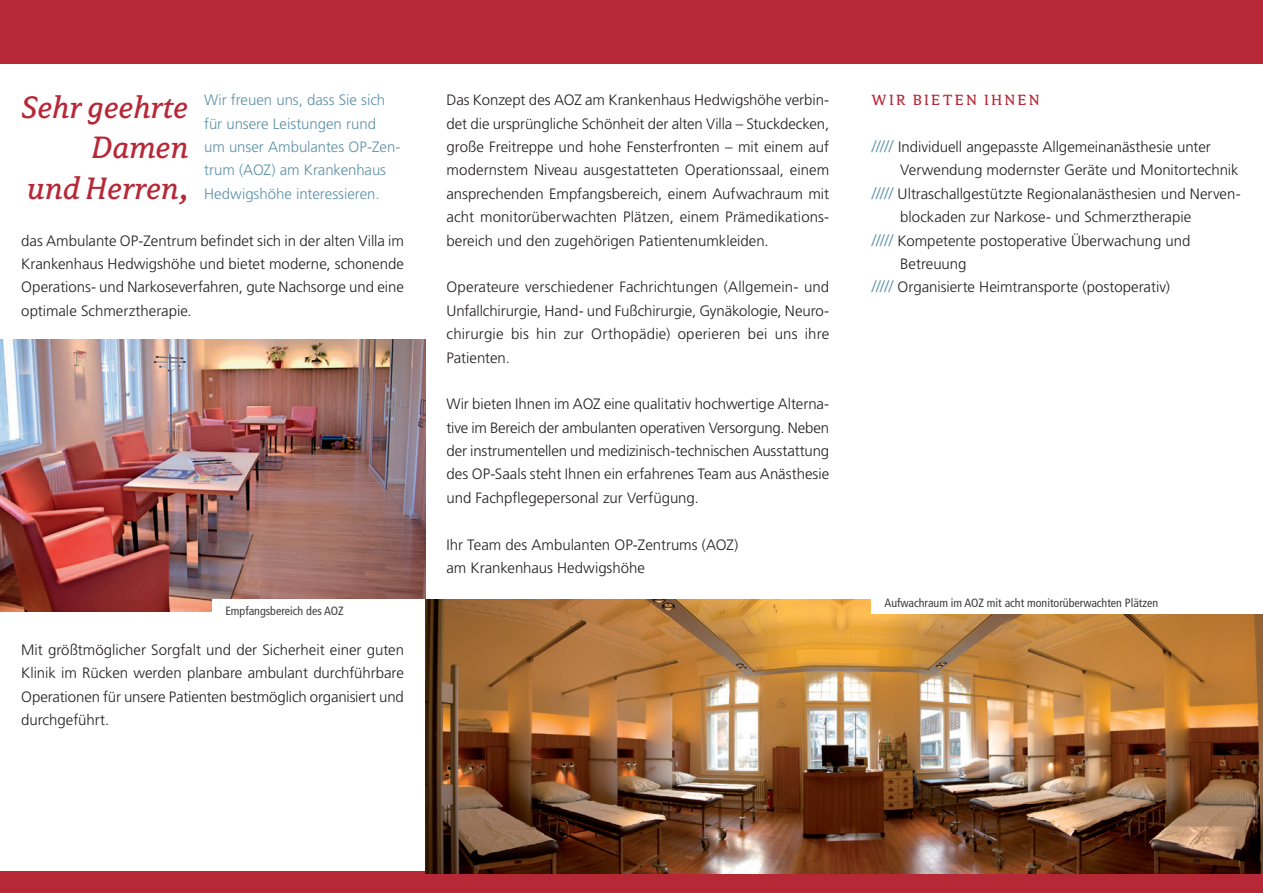
<style>
.page{position:relative;width:1263px;height:893px;background:#fff}
.page>*{position:absolute;margin:0;border:0;box-sizing:border-box;transform-origin:0 0}
.t1{font:italic 34.5px/40.5px "Avance OT";color:#b72837;text-align:right}
.t2{font:16.5px "Avance OT";letter-spacing:.13em;color:#b72837}
.t3{font:300 15px/23.4px "Frutiger LT Std";color:#231f20;text-align:justify}
.t4{font:300 15px/23.4px "Frutiger LT Std";letter-spacing:-.005em;color:#5d91a7}
.t5{font:condensed 12px "Frutiger LT Std";color:#3e3e3f}
.s1{font-size:16.5px;color:#5d91a7}
</style>
<div class="page">
<div style="left:0;top:0;width:1263px;height:64px;background:#b72837"></div>
<div style="left:0;top:872px;width:1263px;height:21px;background:#b72837"></div>
<img style="left:0;top:340px;width:425px;height:271px">
<img style="left:425px;top:599px;width:838px;height:274px">
<div style="left:213px;top:600px;width:212px;height:23px;background:#fff"></div>
<div style="left:872px;top:590px;width:391px;height:24px;background:#fff"></div>
<p class="t4" style="left:204px;top:89px;width:198px">Wir freuen uns, dass Sie sich für unsere Leistungen rund<br>um unser Ambulantes OP-Zen&shy;trum (AOZ) am Krankenhaus<br>Hedwigshöhe interessieren.</p>
<p class="t3" style="left:21px;top:229px;width:384px">das Ambulante OP-Zentrum befindet sich in der alten Villa im Krankenhaus Hedwigshöhe und bietet moderne, schonende Operations- und Narkoseverfahren, gute Nachsorge und eine optimale Schmerztherapie.</p>
<h1 class="t1" style="left:21px;top:87px;width:169px">Sehr geehrte<br>Damen<br>und Herren,</h1>
<p class="t5" style="left:225px;top:604px;width:120px">Empfangsbereich des AOZ</p>
<p class="t3" style="left:21px;top:638px;width:384px">Mit größtmöglicher Sorgfalt und der Sicherheit einer guten Klinik im Rücken werden planbare ambulant durchführbare Operationen für unsere Patienten bestmöglich organisiert und durchgeführt.</p>
<p class="t3" style="left:446px;top:89px;width:384px">Das Konzept des AOZ am Krankenhaus Hedwigshöhe verbin&shy;det die ursprüngliche Schönheit der alten Villa – Stuckdecken, große Freitreppe und hohe Fensterfronten – mit einem auf modernstem Niveau ausgestatteten Operationssaal, einem ansprechenden Empfangsbereich, einem Aufwachraum mit acht monitorüberwachten Plätzen, einem Prämedikations&shy;bereich und den zugehörigen Patientenumkleiden.</p>
<p class="t3" style="left:446px;top:276px;width:384px">Operateure verschiedener Fachrichtungen (Allgemein- und Unfallchirurgie, Hand- und Fußchirurgie, Gynäkologie, Neuro&shy;chirurgie bis hin zur Orthopädie) operieren bei uns ihre Patienten.</p>
<p class="t3" style="left:446px;top:393px;width:384px">Wir bieten Ihnen im AOZ eine qualitativ hochwertige Alterna&shy;tive im Bereich der ambulanten operativen Versorgung. Neben der instrumentellen und medizinisch-technischen Ausstattung des OP-Saals steht Ihnen ein erfahrenes Team aus Anästhesie und Fachpflegepersonal zur Verfügung.</p>
<p class="t3" style="left:446px;top:533px;width:293px">Ihr Team des Ambulanten OP-Zentrums (AOZ) am Krankenhaus Hedwigshöhe</p>
<p class="t2" style="left:872px;top:92px;width:169px">WIR BIETEN IHNEN</p>
<p class="t3" style="left:872px;top:135px;width:341px"><span class="s1">/////</span> Individuell angepasste Allgemeinanästhesie unter</p>
<p class="t3" style="left:900px;top:159px;width:340px">Verwendung modernster Geräte und Monitortechnik</p>
<p class="t3" style="left:872px;top:182px;width:370px"><span class="s1">/////</span> Ultraschallgestützte Regionalanästhesien und Nerven-</p>
<p class="t3" style="left:900px;top:206px;width:292px">blockaden zur Narkose- und Schmerztherapie</p>
<p class="t3" style="left:872px;top:229px;width:320px"><span class="s1">/////</span> Kompetente postoperative Überwachung und</p>
<p class="t3" style="left:900px;top:252px;width:68px">Betreuung</p>
<p class="t3" style="left:872px;top:276px;width:300px"><span class="s1">/////</span> Organisierte Heimtransporte (postoperativ)</p>
<p class="t5" style="left:884px;top:595px;width:275px">Aufwachraum im AOZ mit acht monitorüberwachten Plätzen</p>
</div>
